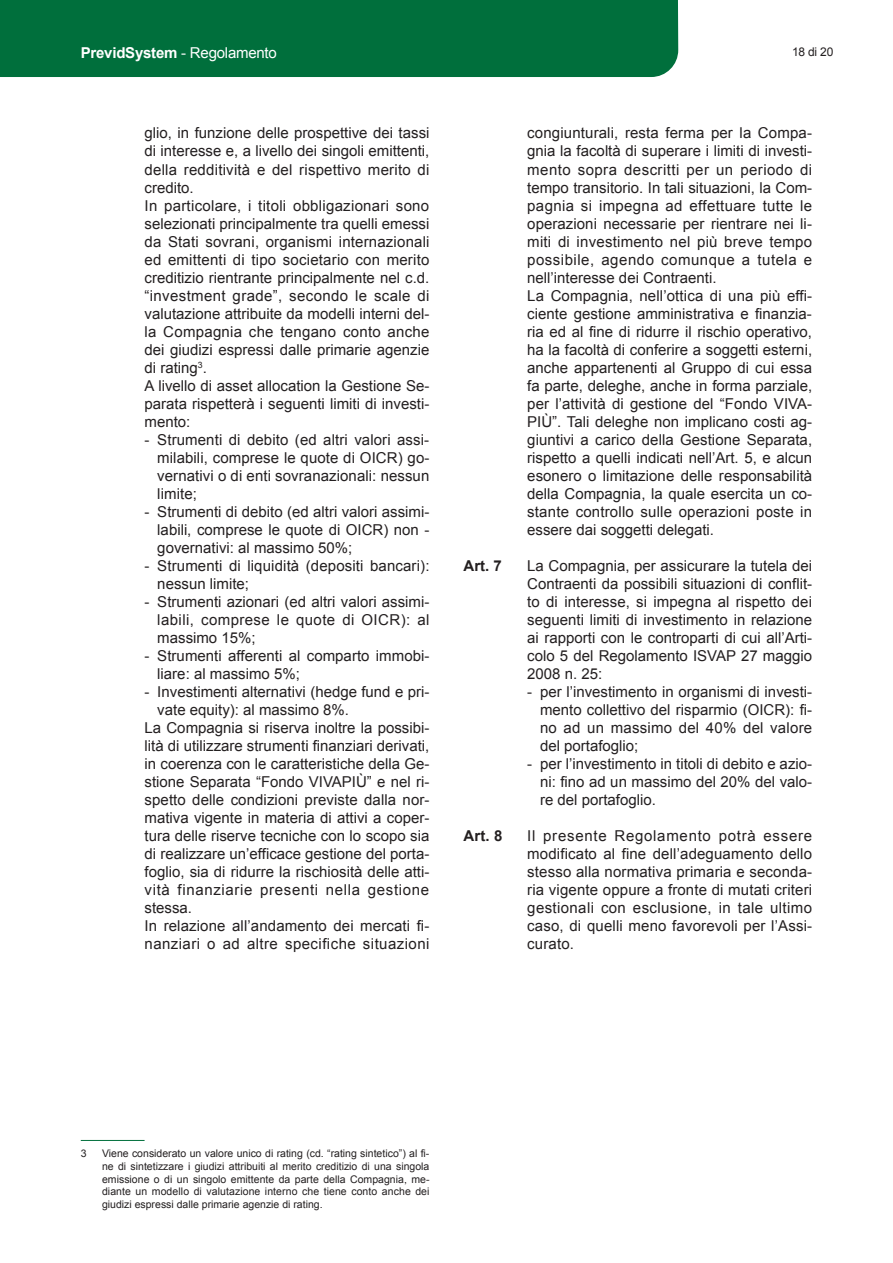
<style>
.page{position:relative;width:893px;height:1263px;background:#fff}
.page>*{position:absolute;margin:0;border:0;box-sizing:border-box;transform-origin:0 0}
.t1{font:15px/18px "Arial";color:#231f20;text-align:justify}
.t2{font:15px "Arial";letter-spacing:.045em;color:#231f20}
.t3{font:15px "Arial";letter-spacing:.03em;color:#231f20}
.t4{font:700 15px "Arial";letter-spacing:-.015em;color:#fff}
.t5{font:700 15px "Arial";letter-spacing:.005em;color:#231f20}
.t6{font:12px "Arial";color:#231f20}
.t7{font:10.5px/12.6px "Arial";color:#231f20;text-align:justify}
.s1{font-weight:400}
</style>
<div class="page">
<div style="left:0;top:0;width:678px;height:77px;background:#006f3c"></div>
<hr style="left:81px;top:1140px;width:64px;height:1px;background:#006f3c">
<p class="t4" style="left:81px;top:42px;width:198px">PrevidSystem <span class="s1">- Regolamento</span></p>
<p class="t6" style="left:792px;top:43px;width:43px">18 di 20</p>
<p class="t1" style="left:145px;top:124px;width:286px;text-align:left">glio, in funzione delle prospettive dei tassi di interesse e, a livello dei singoli emittenti, della redditività e del rispettivo merito di credito.<br>In particolare, i titoli obbligazionari sono selezionati principalmente tra quelli emessi da Stati sovrani, organismi internazionali ed emittenti di tipo societario con merito creditizio rientrante principalmente nel c.d. “investment grade”, secondo le scale di valutazione attribuite da modelli interni del&shy;la Compagnia che tengano conto anche dei giudizi espressi dalle primarie agenzie di rating<sup>3</sup>.<br>A livello di asset allocation la Gestione Se&shy;parata rispetterà i seguenti limiti di investi&shy;mento:</p>
<p class="t1" style="left:157px;top:430px;width:274px;text-indent:-13px">- Strumenti di debito (ed altri valori assi&shy;milabili, comprese le quote di OICR) go&shy;vernativi o di enti sovranazionali: nessun limite;</p>
<p class="t1" style="left:157px;top:502px;width:274px;text-indent:-13px">- Strumenti di debito (ed altri valori assimi&shy;labili, comprese le quote di OICR) non - governativi: al massimo 50%;</p>
<p class="t1" style="left:157px;top:556px;width:274px;text-indent:-13px">- Strumenti di liquidità (depositi bancari): nessun limite;</p>
<p class="t1" style="left:157px;top:592px;width:274px;text-indent:-13px">- Strumenti azionari (ed altri valori assimi&shy;labili, comprese le quote di OICR): al massimo 15%;</p>
<p class="t1" style="left:157px;top:646px;width:274px;text-indent:-13px">- Strumenti afferenti al comparto immobi&shy;liare: al massimo 5%;</p>
<p class="t1" style="left:145px;top:682px;width:286px">- Investimenti alternativi (hedge fund e pri-</p>
<p class="t1" style="left:157px;top:700px;width:193px">vate equity): al massimo 8%.</p>
<p class="t1" style="left:145px;top:718px;width:286px">La Compagnia si riserva inoltre la possibi-</p>
<p class="t1" style="left:145px;top:736px;width:286px">lità di utilizzare strumenti finanziari derivati,</p>
<p class="t1" style="left:145px;top:754px;width:286px">in coerenza con le caratteristiche della Ge-</p>
<p class="t1" style="left:145px;top:772px;width:286px">stione Separata “Fondo VIVAPIÙ” e nel ri-</p>
<p class="t1" style="left:145px;top:790px;width:286px">spetto delle condizioni previste dalla nor-</p>
<p class="t1" style="left:145px;top:808px;width:286px">mativa vigente in materia di attivi a coper-</p>
<p class="t1" style="left:145px;top:826px;width:286px">tura delle riserve tecniche con lo scopo sia</p>
<p class="t1" style="left:145px;top:844px;width:286px">di realizzare un’efficace gestione del porta-</p>
<p class="t1" style="left:145px;top:862px;width:286px">foglio, sia di ridurre la rischiosità delle atti-</p>
<p class="t2" style="left:145px;top:879px;width:286px">vità finanziarie presenti nella gestione</p>
<p class="t1" style="left:145px;top:898px;width:49px">stessa.</p>
<p class="t1" style="left:145px;top:916px;width:286px">In relazione all’andamento dei mercati fi-</p>
<p class="t3" style="left:145px;top:933px;width:286px">nanziari o ad altre specifiche situazioni</p>
<p class="t1" style="left:527px;top:124px;width:286px;text-align:left">congiunturali, resta ferma per la Compa&shy;gnia la facoltà di superare i limiti di investi&shy;mento sopra descritti per un periodo di tempo transitorio. In tali situazioni, la Com&shy;pagnia si impegna ad effettuare tutte le operazioni necessarie per rientrare nei li&shy;miti di investimento nel più breve tempo possibile, agendo comunque a tutela e nell’interesse dei Contraenti.<br>La Compagnia, nell’ottica di una più effi&shy;ciente gestione amministrativa e finanzia&shy;ria ed al fine di ridurre il rischio operativo, ha la facoltà di conferire a soggetti esterni, anche appartenenti al Gruppo di cui essa fa parte, deleghe, anche in forma parziale, per l’attività di gestione del “Fondo VIVA-PIÙ”. Tali deleghe non implicano costi ag&shy;giuntivi a carico della Gestione Separata, rispetto a quelli indicati nell’Art. 5, e alcun esonero o limitazione delle responsabilità della Compagnia, la quale esercita un co&shy;stante controllo sulle operazioni poste in essere dai soggetti delegati.</p>
<p class="t5" style="left:463px;top:555px;width:40px">Art. 7</p>
<p class="t1" style="left:527px;top:556px;width:286px">La Compagnia, per assicurare la tutela dei Contraenti da possibili situazioni di conflit&shy;to di interesse, si impegna al rispetto dei seguenti limiti di investimento in relazione ai rapporti con le controparti di cui all’Arti&shy;colo 5 del Regolamento ISVAP 27 maggio 2008 n. 25:</p>
<p class="t1" style="left:540px;top:682px;width:274px;text-indent:-13px">- per l’investimento in organismi di investi&shy;mento collettivo del risparmio (OICR): fi&shy;no ad un massimo del 40% del valore del portafoglio;</p>
<p class="t1" style="left:540px;top:754px;width:274px;text-indent:-13px">- per l’investimento in titoli di debito e azio&shy;ni: fino ad un massimo del 20% del valo&shy;re del portafoglio.</p>
<p class="t5" style="left:463px;top:825px;width:41px">Art. 8</p>
<p class="t1" style="left:527px;top:826px;width:286px">Il presente Regolamento potrà essere modificato al fine dell’adeguamento dello stesso alla normativa primaria e seconda&shy;ria vigente oppure a fronte di mutati criteri gestionali con esclusione, in tale ultimo caso, di quelli meno favorevoli per l’Assi&shy;curato.</p>
<p class="t7" style="left:81px;top:1147px;width:7px">3</p>
<p class="t7" style="left:102px;top:1147px;width:329px">Viene considerato un valore unico di rating (cd. “rating sintetico”) al fi&shy;ne di sintetizzare i giudizi attribuiti al merito creditizio di una singola emissione o di un singolo emittente da parte della Compagnia, me&shy;diante un modello di valutazione interno che tiene conto anche dei giudizi espressi dalle primarie agenzie di rating.</p>
</div>
